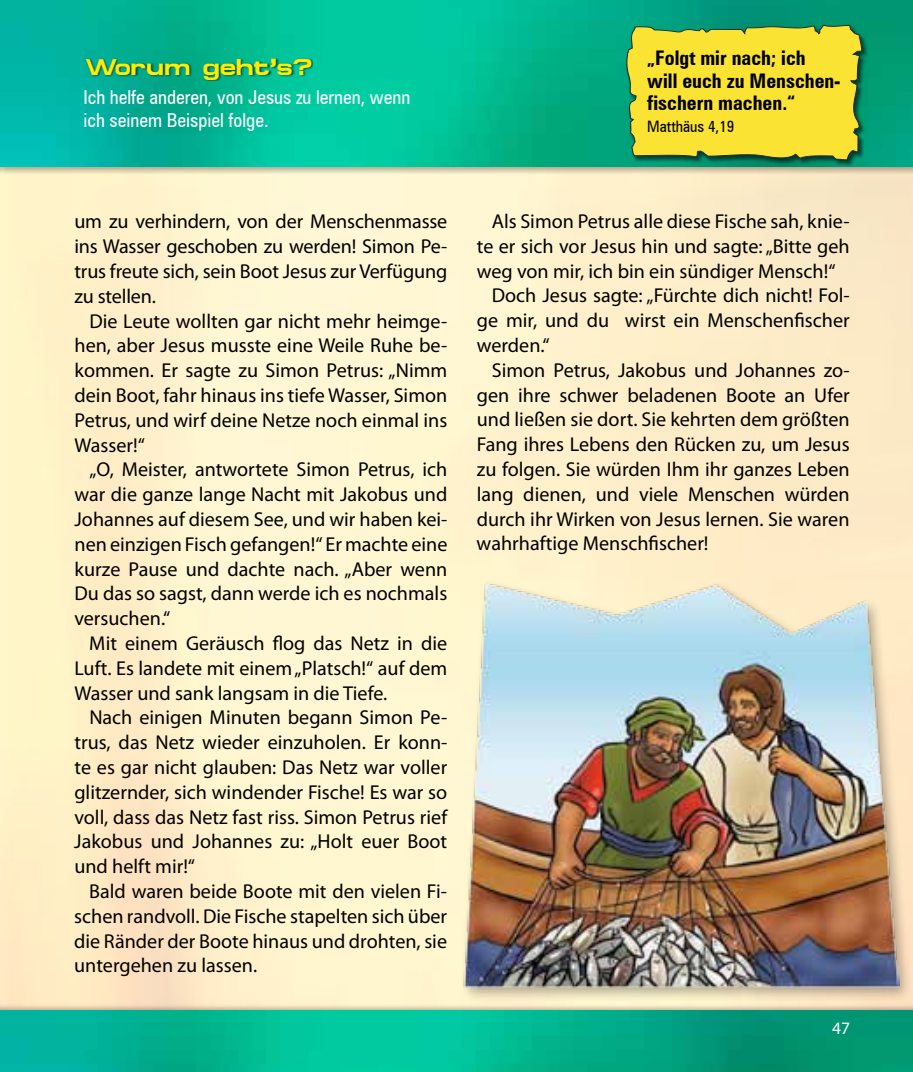
<style>
.page{position:relative;width:913px;height:1072px;background:#fff}
.page>*{position:absolute;margin:0;border:0;box-sizing:border-box;transform-origin:0 0}
.t1{font:700 22.75px "Micado";color:#ffed00}
.t2{font:20.12px/24.8px "Myriad Pro";color:#000;text-align:justify}
.t3{font:700 condensed 20.12px/22.8px "Zurich BT";color:#000}
.t4{font:condensed 19.25px/23.1px "Zurich BT";color:#fff}
.t5{font:17.5px "Myriad Pro";color:#fff}
.t6{font:condensed 15.75px "Zurich BT";color:#000}
</style>
<div class="page">
<div style="left:0;top:0;width:913px;height:174px;background:#000;opacity:.3"></div>
<img style="left:0;top:0;width:913px;height:167px">
<div style="left:0;top:1002px;width:913px;height:69px;background:#000;opacity:.3"></div>
<img style="left:0;top:1010px;width:913px;height:61px">
<div style="left:625px;top:24px;width:243px;height:142px;background:#000;opacity:.6"></div>
<svg style="left:626px;top:24px;width:236px;height:137px;background:#dcd437"></svg>
<div style="left:85px;top:58px;width:228px;height:23px;background:#000;opacity:.6"></div>
<div style="left:459px;top:577px;width:453px;height:423px;background:#000;opacity:.3"></div>
<img style="left:463px;top:582px;width:437px;height:405px">
<p class="t1" style="left:85px;top:54px;width:229px">Worum geht’s?</p>
<p class="t3" style="left:647px;top:46px;width:194px">„Folgt mir nach; ich will euch zu Menschen&shy;fischern machen.“</p>
<p class="t6" style="left:647px;top:117px;width:89px">Matthäus 4,19</p>
<p class="t4" style="left:83px;top:85px;width:328px">Ich helfe anderen, von Jesus zu lernen, wenn ich seinem Beispiel folge.</p>
<p class="t2" style="left:74px;top:209px;width:374px">um zu verhindern, von der Menschenmasse ins Wasser geschoben zu werden! Simon Pe&shy;trus freute sich, sein Boot Jesus zur Verfügung zu stellen.</p>
<p class="t2" style="left:74px;top:308px;width:374px;text-indent:15px">Die Leute wollten gar nicht mehr heimge&shy;hen, aber Jesus musste eine Weile Ruhe be&shy;kommen. Er sagte zu Simon Petrus: „Nimm dein Boot, fahr hinaus ins tiefe Wasser, Simon Petrus, und wirf deine Netze noch einmal ins Wasser!“</p>
<p class="t2" style="left:74px;top:457px;width:374px;text-indent:15px">„O, Meister, antwortete Simon Petrus, ich war die ganze lange Nacht mit Jakobus und Johannes auf diesem See, und wir haben kei&shy;nen einzigen Fisch gefangen!“ Er machte eine kurze Pause und dachte nach. „Aber wenn Du das so sagst, dann werde ich es nochmals versuchen.“</p>
<p class="t2" style="left:74px;top:630px;width:374px;text-indent:15px">Mit einem Geräusch flog das Netz in die Luft. Es landete mit einem„Platsch!“ auf dem Wasser und sank langsam in die Tiefe.</p>
<p class="t2" style="left:74px;top:705px;width:374px;text-indent:15px">Nach einigen Minuten begann Simon Pe&shy;trus, das Netz wieder einzuholen. Er konn&shy;te es gar nicht glauben: Das Netz war voller glitzernder, sich windender Fische! Es war so voll, dass das Netz fast riss. Simon Petrus rief Jakobus und Johannes zu: „Holt euer Boot und helft mir!“</p>
<p class="t2" style="left:74px;top:878px;width:374px;text-indent:15px">Bald waren beide Boote mit den vielen Fi&shy;schen randvoll. Die Fische stapelten sich über die Ränder der Boote hinaus und drohten, sie untergehen zu lassen.</p>
<p class="t2" style="left:492px;top:208px;width:359px">Als Simon Petrus alle diese Fische sah, knie-</p>
<p class="t2" style="left:477px;top:233px;width:374px">te er sich vor Jesus hin und sagte:„Bitte geh</p>
<p class="t2" style="left:477px;top:258px;width:360px">weg von mir, ich bin ein sündiger Mensch!“</p>
<p class="t2" style="left:492px;top:283px;width:359px">Doch Jesus sagte: „Fürchte dich nicht! Fol-</p>
<p class="t2" style="left:477px;top:308px;width:374px">ge mir, und du wirst ein Menschenfischer</p>
<p class="t2" style="left:477px;top:332px;width:74px">werden.“</p>
<p class="t2" style="left:492px;top:357px;width:359px">Simon Petrus, Jakobus und Johannes zo-</p>
<p class="t2" style="left:477px;top:382px;width:374px">gen ihre schwer beladenen Boote an Ufer</p>
<p class="t2" style="left:477px;top:407px;width:374px">und ließen sie dort. Sie kehrten dem größten</p>
<p class="t2" style="left:477px;top:432px;width:374px">Fang ihres Lebens den Rücken zu, um Jesus</p>
<p class="t2" style="left:477px;top:456px;width:374px">zu folgen. Sie würden Ihm ihr ganzes Leben</p>
<p class="t2" style="left:477px;top:481px;width:374px">lang dienen, und viele Menschen würden</p>
<p class="t2" style="left:477px;top:506px;width:374px">durch ihr Wirken von Jesus lernen. Sie waren</p>
<p class="t2" style="left:477px;top:531px;width:233px">wahrhaftige Menschfischer!</p>
<p class="t5" style="left:832px;top:1017px;width:19px">47</p>
</div>
